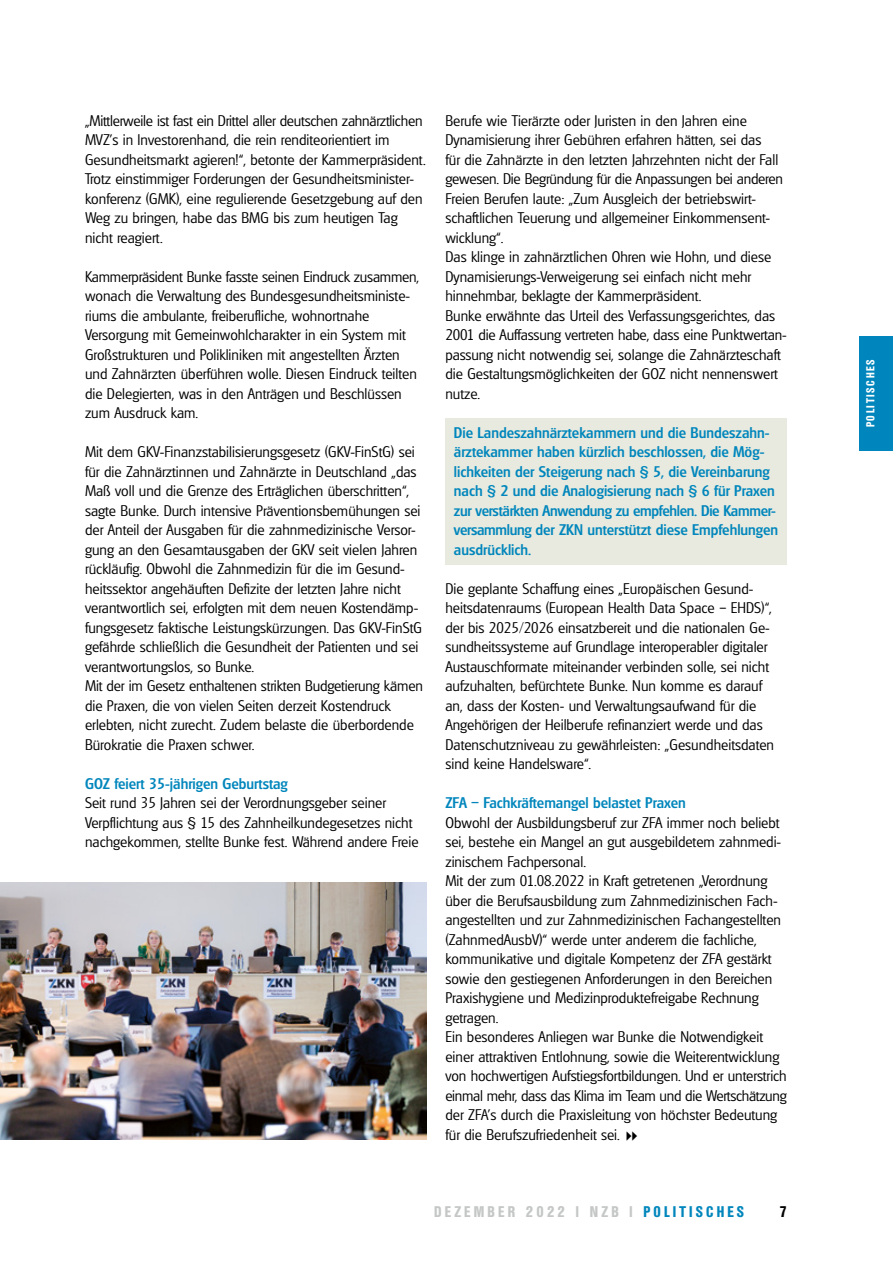
<style>
.page{position:relative;width:893px;height:1263px;background:#fff}
.page>*{position:absolute;margin:0;border:0;box-sizing:border-box;transform-origin:0 0}
.t1{font:300 15px/19.5px "Glasgow";color:#000}
.t2{font:500 15px/19.5px "Glasgow";color:#0086bc}
.t3{font:700 condensed 15px "Olympia";letter-spacing:.215em;color:#c5c7c7}
.t4{font:700 condensed 15px "Olympia";color:#000}
.t5{font:700 condensed 11.25px "Olympia";letter-spacing:.15em;color:#fff}
.s1{color:#0086bc}
</style>
<div class="page">
<div style="left:860px;top:336px;width:33px;height:115px;background:#0086bc"></div>
<div style="left:445px;top:418px;width:342px;height:147px;background:#e9eadf"></div>
<img style="left:0;top:882px;width:426px;height:258px">
<p class="t1" style="left:85px;top:111px;width:342px">„Mittlerweile ist fast ein Drittel aller deutschen zahnärztlichen MVZ’s in Investorenhand, die rein renditeorientiert im Gesundheitsmarkt agieren!“, betonte der Kammerpräsident.<br>Trotz einstimmiger Forderungen der Gesundheitsminister&shy;konferenz (GMK), eine regulierende Gesetzgebung auf den Weg zu bringen, habe das BMG bis zum heutigen Tag nicht reagiert.</p>
<p class="t1" style="left:85px;top:267px;width:335px">Kammerpräsident Bunke fasste seinen Eindruck zusammen, wonach die Verwaltung des Bundesgesundheitsministe&shy;riums die ambulante, freiberufliche, wohnortnahe Versorgung mit Gemeinwohlcharakter in ein System mit Großstrukturen und Polikliniken mit angestellten Ärzten und Zahnärzten überführen wolle. Diesen Eindruck teilten die Delegierten, was in den Anträgen und Beschlüssen zum Ausdruck kam.</p>
<p class="t1" style="left:85px;top:442px;width:339px">Mit dem GKV-Finanzstabilisierungsgesetz (GKV-FinStG) sei für die Zahnärztinnen und Zahnärzte in Deutschland „das Maß voll und die Grenze des Erträglichen überschritten“, sagte Bunke. Durch intensive Präventionsbemühungen sei der Anteil der Ausgaben für die zahnmedizinische Versor&shy;gung an den Gesamtausgaben der GKV seit vielen Jahren rückläufig. Obwohl die Zahnmedizin für die im Gesund&shy;heitssektor angehäuften Defizite der letzten Jahre nicht verantwortlich sei, erfolgten mit dem neuen Kostendämp&shy;fungsgesetz faktische Leistungskürzungen. Das GKV-FinStG gefährde schließlich die Gesundheit der Patienten und sei verantwortungslos, so Bunke.<br>Mit der im Gesetz enthaltenen strikten Budgetierung kämen die Praxen, die von vielen Seiten derzeit Kostendruck erlebten, nicht zurecht. Zudem belaste die überbordende Bürokratie die Praxen schwer.</p>
<p class="t2" style="left:85px;top:774px;width:204px">GOZ feiert 35-jährigen Geburtstag</p>
<p class="t1" style="left:85px;top:793px;width:335px">Seit rund 35 Jahren sei der Verordnungsgeber seiner<br>Verpflichtung aus § 15 des Zahnheilkundegesetzes nicht nachgekommen, stellte Bunke fest. Während andere Freie</p>
<p class="t1" style="left:445px;top:111px;width:343px">Berufe wie Tierärzte oder Juristen in den Jahren eine Dynamisierung ihrer Gebühren erfahren hätten, sei das<br>für die Zahnärzte in den letzten Jahrzehnten nicht der Fall gewesen. Die Begründung für die Anpassungen bei anderen Freien Berufen laute: „Zum Ausgleich der betriebswirt&shy;schaftlichen Teuerung und allgemeiner Einkommensent&shy;wicklung“.<br>Das klinge in zahnärztlichen Ohren wie Hohn, und diese Dynamisierungs-Verweigerung sei einfach nicht mehr hinnehmbar, beklagte der Kammerpräsident.<br>Bunke erwähnte das Urteil des Verfassungsgerichtes, das 2001 die Auffassung vertreten habe, dass eine Punktwertan&shy;passung nicht notwendig sei, solange die Zahnärzteschaft die Gestaltungsmöglichkeiten der GOZ nicht nennenswert nutze.</p>
<p class="t2" style="left:454px;top:423px;width:326px">Die Landeszahnärztekammern und die Bundeszahn&shy;ärztekammer haben kürzlich beschlossen, die Mög&shy;lichkeiten der Steigerung nach § 5, die Vereinbarung nach § 2 und die Analogisierung nach § 6 für Praxen zur verstärkten Anwendung zu empfehlen. Die Kammer&shy;versammlung der ZKN unterstützt diese Empfehlungen ausdrücklich.</p>
<p class="t1" style="left:445px;top:579px;width:330px">Die geplante Schaffung eines „Europäischen Gesund&shy;heitsdatenraums (European Health Data Space - EHDS)“, der bis 2025/2026 einsatzbereit und die nationalen Ge&shy;sundheitssysteme auf Grundlage interoperabler digitaler Austauschformate miteinander verbinden solle, sei nicht aufzuhalten, befürchtete Bunke. Nun komme es darauf an, dass der Kosten- und Verwaltungsaufwand für die Angehörigen der Heilberufe refinanziert werde und das Datenschutzniveau zu gewährleisten: „Gesundheitsdaten sind keine Handelsware“.</p>
<p class="t2" style="left:445px;top:793px;width:242px">ZFA – Fachkräftemangel belastet Praxen</p>
<p class="t1" style="left:445px;top:813px;width:343px">Obwohl der Ausbildungsberuf zur ZFA immer noch beliebt sei, bestehe ein Mangel an gut ausgebildetem zahnmedi&shy;zinischem Fachpersonal.<br>Mit der zum 01.08.2022 in Kraft getretenen „Verordnung über die Berufsausbildung zum Zahnmedizinischen Fach&shy;angestellten und zur Zahnmedizinischen Fachangestellten (ZahnmedAusbV)“ werde unter anderem die fachliche, kommunikative und digitale Kompetenz der ZFA gestärkt sowie den gestiegenen Anforderungen in den Bereichen Praxishygiene und Medizinproduktefreigabe Rechnung getragen.<br>Ein besonderes Anliegen war Bunke die Notwendigkeit einer attraktiven Entlohnung, sowie die Weiterentwicklung von hochwertigen Aufstiegsfortbildungen. Und er unterstrich einmal mehr, dass das Klima im Team und die Wertschätzung der ZFA’s durch die Praxisleitung von höchster Bedeutung für die Berufszufriedenheit sei. ◆◆</p>
<p class="t3" style="left:434px;top:1203px;width:311px">DEZEMBER 2022 | NZB | <span class="s1">POLITISCHES</span></p>
<p class="t4" style="left:779px;top:1203px;width:9px">7</p>
<p class="t5" style="left:864px;top:427px;width:70px;rotate:-90deg">POLITISCHES</p>
</div>
